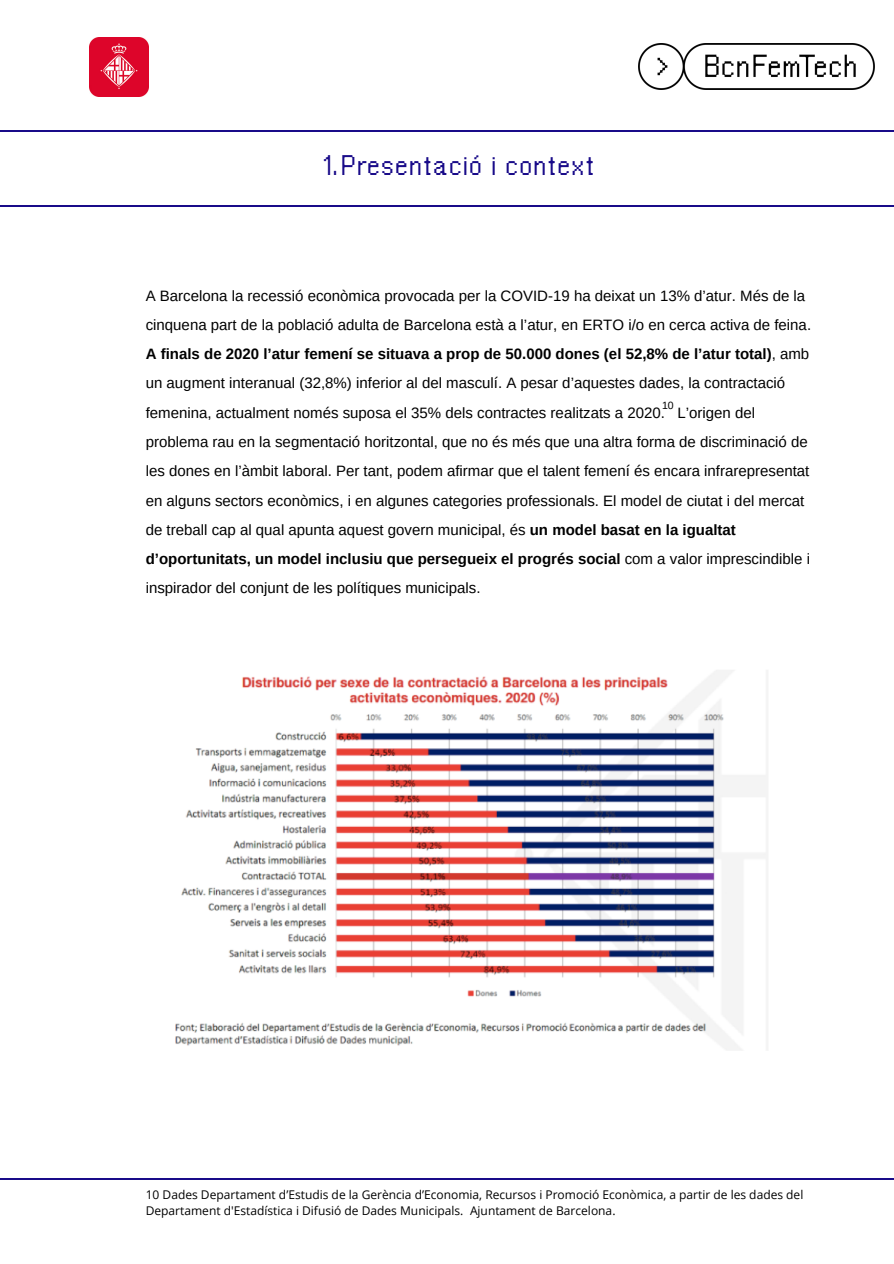
<style>
.page{position:relative;width:894px;height:1264px;background:#fff}
.page>*{position:absolute;margin:0;border:0;box-sizing:border-box;transform-origin:0 0}
.t1{font:24px "FK Raster Grotesk Blended";color:#190b89}
.t2{font:15px/29.2px "Arimo";color:#000}
.t3{font:12px/16px "Open Sans";color:#000}
.t4{font:10.5px "Arimo";color:#000}
.s1{font-weight:700}
</style>
<div class="page">
<hr style="left:0;top:131px;width:893px;height:1px;background:#190b89">
<hr style="left:0;top:205px;width:893px;height:1px;background:#190b89">
<img style="left:638px;top:43px;width:235px;height:47px">
<hr style="left:0;top:1178px;width:893px;height:1px;background:#190b89">
<img style="left:89px;top:37px;width:59px;height:59px">
<img style="left:175px;top:670px;width:593px;height:380px">
<h1 class="t1" style="left:322px;top:149px;width:274px">1.Presentació i context</h1>
<p class="t2" style="left:146px;top:281px;width:666px">A Barcelona la recessió econòmica provocada per la COVID-19 ha deixat un 13% d’atur. Més de la cinquena part de la població adulta de Barcelona està a l’atur, en ERTO i/o en cerca activa de feina.<br><span class="s1">A finals de 2020 l’atur femení se situava a prop de 50.000 dones (el 52,8% de l’atur total)</span>, amb un augment interanual (32,8%) inferior al del masculí. A pesar d’aquestes dades, la contractació femenina, actualment només suposa el 35% dels contractes realitzats a 2020. L’origen del problema rau en la segmentació horitzontal, que no és més que una altra forma de discriminació de les dones en l’àmbit laboral. Per tant, podem afirmar que el talent femení és encara infrarepresentat en alguns sectors econòmics, i en algunes categories professionals. El model de ciutat i del mercat de treball cap al qual apunta aquest govern municipal, és <span class="s1">un model basat en la igualtat d’oportunitats, un model inclusiu que persegueix el progrés social</span> com a valor imprescindible i inspirador del conjunt de les polítiques municipals.</p>
<p class="t4" style="left:662px;top:399px;width:13px">10</p>
<p class="t3" style="left:146px;top:1185px;width:659px">10 Dades Departament d’Estudis de la Gerència d’Economia, Recursos i Promoció Econòmica, a partir de les dades del<br>Departament d'Estadística i Difusió de Dades Municipals. Ajuntament de Barcelona.</p>
</div>
